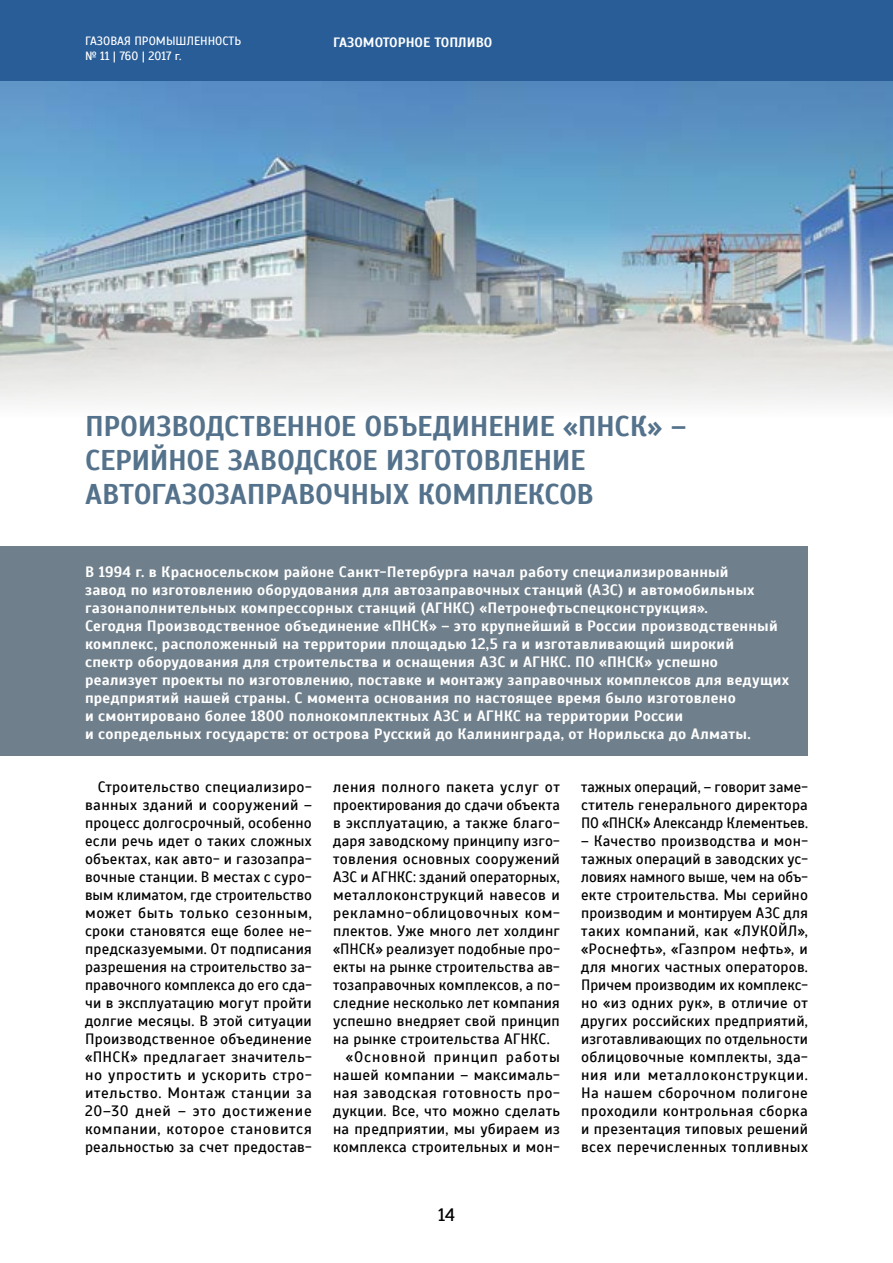
<style>
.page{position:relative;width:893px;height:1263px;background:#fff}
.page>*{position:absolute;margin:0;border:0;box-sizing:border-box;transform-origin:0 0}
.t1{font:700 28.5px/34.2px "Scada";letter-spacing:-.015em;color:#54728b}
.t2{font:18px "Scada";color:#000}
.t3{font:15px/18px "Scada";letter-spacing:.02em;color:#000;text-align:justify}
.t4{font:700 15px/18px "Scada";letter-spacing:.015em;color:#fff}
.t5{font:15px "Scada";color:#000}
.t6{font:15px "Scada";letter-spacing:.06em;color:#000}
.t7{font:700 13.5px "Scada";color:#fff}
.t8{font:12px/14.4px "Scada";color:#fff}
</style>
<div class="page">
<div style="left:0;top:0;width:893px;height:81px;background:#295d97"></div>
<img style="left:0;top:81px;width:893px;height:323px">
<div style="left:0;top:546px;width:808px;height:210px;background:#6f7f8b"></div>
<p class="t8" style="left:85px;top:34px;width:158px">ГАЗОВАЯ ПРОМЫШЛЕННОСТЬ № 11 | 760 | 2017 г.</p>
<p class="t7" style="left:333px;top:34px;width:161px">ГАЗОМОТОРНОЕ ТОПЛИВО</p>
<h1 class="t1" style="left:85px;top:409px;width:603px">ПРОИЗВОДСТВЕННОЕ ОБЪЕДИНЕНИЕ «ПНСК» –<br>СЕРИЙНОЕ ЗАВОДСКОЕ ИЗГОТОВЛЕНИЕ<br>АВТОГАЗОЗАПРАВОЧНЫХ КОМПЛЕКСОВ</h1>
<p class="t4" style="left:85px;top:563px;width:706px">В 1994 г. в Красносельском районе Санкт-Петербурга начал работу специализированный<br>завод по изготовлению оборудования для автозаправочных станций (АЗС) и автомобильных газонаполнительных компрессорных станций (АГНКС) «Петронефтьспецконструкция».<br>Сегодня Производственное объединение «ПНСК» – это крупнейший в России производственный комплекс, расположенный на территории площадью 12,5 га и изготавливающий широкий<br>спектр оборудования для строительства и оснащения АЗС и АГНКС. ПО «ПНСК» успешно реализует проекты по изготовлению, поставке и монтажу заправочных комплексов для ведущих предприятий нашей страны. С момента основания по настоящее время было изготовлено<br>и смонтировано более 1800 полнокомплектных АЗС и АГНКС на территории России<br>и сопредельных государств: от острова Русский до Калининграда, от Норильска до Алматы.</p>
<p class="t3" style="left:85px;top:778px;width:228px;text-indent:13px">Строительство специализиро&shy;ванных зданий и сооружений – процесс долгосрочный, особенно если речь идет о таких сложных объектах, как авто- и газозапра&shy;вочные станции. В местах с суро&shy;вым климатом, где строительство может быть только сезонным, сроки становятся еще более не&shy;предсказуемыми. От подписания разрешения на строительство за&shy;правочного комплекса до его сда&shy;чи в эксплуатацию могут пройти долгие месяцы. В этой ситуации Производственное объединение «ПНСК» предлагает значитель&shy;но упростить и ускорить стро&shy;ительство. Монтаж станции за 20–30 дней – это достижение компании, которое становится реальностью за счет предостав-</p>
<p class="t3" style="left:333px;top:778px;width:228px">ления полного пакета услуг от</p>
<p class="t3" style="left:333px;top:796px;width:228px">проектирования до сдачи объекта</p>
<p class="t3" style="left:333px;top:814px;width:228px">в эксплуатацию, а также благо-</p>
<p class="t3" style="left:333px;top:832px;width:228px">даря заводскому принципу изго-</p>
<p class="t3" style="left:333px;top:850px;width:228px">товления основных сооружений</p>
<p class="t5" style="left:333px;top:868px;width:228px">АЗС и АГНКС: зданий операторных,</p>
<p class="t3" style="left:333px;top:886px;width:228px">металлоконструкций навесов и</p>
<p class="t3" style="left:333px;top:904px;width:228px">рекламно-облицовочных ком-</p>
<p class="t3" style="left:333px;top:922px;width:228px">плектов. Уже много лет холдинг</p>
<p class="t3" style="left:333px;top:940px;width:228px">«ПНСК» реализует подобные про-</p>
<p class="t3" style="left:333px;top:958px;width:228px">екты на рынке строительства ав-</p>
<p class="t3" style="left:333px;top:976px;width:228px">тозаправочных комплексов, а по-</p>
<p class="t3" style="left:333px;top:994px;width:228px">следние несколько лет компания</p>
<p class="t3" style="left:333px;top:1012px;width:228px">успешно внедряет свой принцип</p>
<p class="t3" style="left:333px;top:1030px;width:218px">на рынке строительства АГНКС.</p>
<p class="t6" style="left:346px;top:1048px;width:216px">«Основной принцип работы</p>
<p class="t3" style="left:333px;top:1066px;width:228px">нашей компании – максималь-</p>
<p class="t3" style="left:333px;top:1084px;width:228px">ная заводская готовность про-</p>
<p class="t3" style="left:333px;top:1102px;width:228px">дукции. Все, что можно сделать</p>
<p class="t3" style="left:333px;top:1120px;width:228px">на предприятии, мы убираем из</p>
<p class="t3" style="left:333px;top:1138px;width:228px">комплекса строительных и мон-</p>
<p class="t2" style="left:438px;top:1204px;width:18px">14</p>
<p class="t3" style="left:581px;top:778px;width:228px">тажных операций, – говорит заме&shy;ститель генерального директора ПО «ПНСК» Александр Клементьев.</p>
<p class="t3" style="left:581px;top:832px;width:228px">– Качество производства и мон&shy;тажных операций в заводских ус&shy;ловиях намного выше, чем на объ&shy;екте строительства. Мы серийно производим и монтируем АЗС для таких компаний, как «ЛУКОЙЛ», «Роснефть», «Газпром нефть», и для многих частных операторов.<br>Причем производим их комплекс&shy;но «из одних рук», в отличие от других российских предприятий, изготавливающих по отдельности облицовочные комплекты, зда&shy;ния или металлоконструкции.<br>На нашем сборочном полигоне проходили контрольная сборка и презентация типовых решений всех перечисленных топливных</p>
</div>
